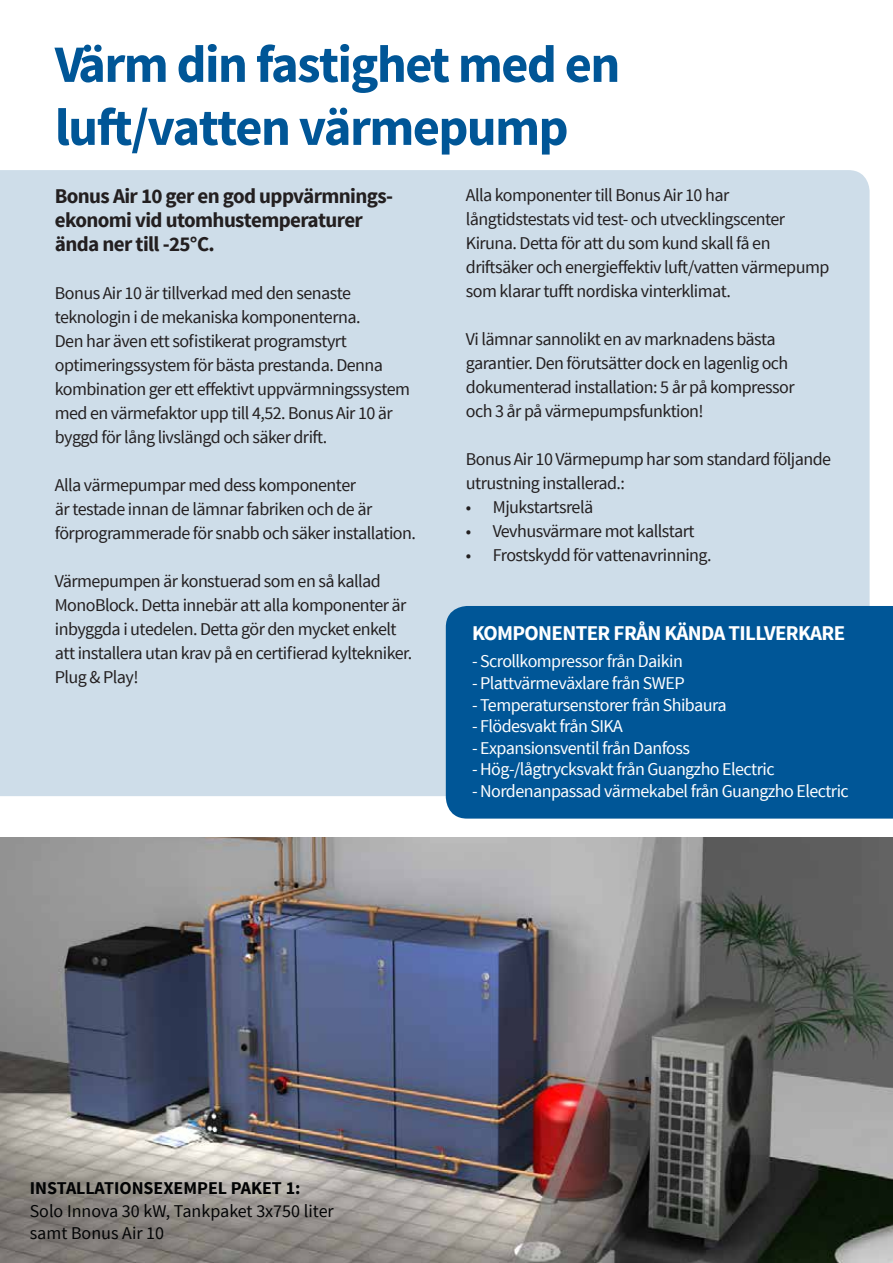
<style>
.page{position:relative;width:893px;height:1263px;background:#fff}
.page>*{position:absolute;margin:0;border:0;box-sizing:border-box;transform-origin:0 0}
.t1{font:700 52.5px/63px "Source Sans Pro";letter-spacing:-.03em;color:#005697}
.t2{font:700 21px/24px "Source Sans Pro";letter-spacing:-.03em;color:#231f20}
.t3{font:700 21px "Source Sans Pro";letter-spacing:-.03em;color:#fff}
.t4{font:18px/24px "Source Sans Pro";letter-spacing:-.03em;color:#231f20}
.t5{font:18px "Source Sans Pro";letter-spacing:-.03em;color:#fff}
.t6{font:18px/22.5px "Source Sans Pro";color:#020304}
.t7{font:700 18px "Source Sans Pro";color:#020304}
</style>
<div class="page">
<div style="left:0;top:170px;width:870px;height:626px;background:#cedde9"></div>
<img style="left:0;top:838px;width:893px;height:425px">
<div style="left:446px;top:606px;width:447px;height:213px;background:#005697"></div>
<h1 class="t1" style="left:55px;top:35px;width:567px">Värm din fastighet med en luft/vatten värmepump</h1>
<p class="t2" style="left:55px;top:185px;width:340px">Bonus Air 10 ger en god uppvärmnings&shy;ekonomi vid utomhustemperaturer ända ner till -25°C.</p>
<p class="t4" style="left:55px;top:281px;width:357px">Bonus Air 10 är tillverkad med den senaste teknologin i de mekaniska komponenterna.<br>Den har även ett sofistikerat programstyrt optimeringssystem för bästa prestanda. Denna kombination ger ett effektivt uppvärmningssystem med en värmefaktor upp till 4,52. Bonus Air 10 är byggd för lång livslängd och säker drift.</p>
<p class="t4" style="left:55px;top:473px;width:363px">Alla värmepumpar med dess komponenter<br>är testade innan de lämnar fabriken och de är förprogrammerade för snabb och säker installation.</p>
<p class="t4" style="left:55px;top:569px;width:359px">Värmepumpen är konstuerad som en så kallad MonoBlock. Detta innebär att alla komponenter är inbyggda i utedelen. Detta gör den mycket enkelt att installera utan krav på en certifierad kyltekniker.<br>Plug &amp; Play!</p>
<p class="t4" style="left:466px;top:183px;width:365px">Alla komponenter till Bonus Air 10 har långtidstestats vid test- och utvecklingscenter Kiruna. Detta för att du som kund skall få en driftsäker och energieffektiv luft/vatten värmepump som klarar tufft nordiska vinterklimat.</p>
<p class="t4" style="left:466px;top:327px;width:330px">Vi lämnar sannolikt en av marknadens bästa garantier. Den förutsätter dock en lagenlig och dokumenterad installation: 5 år på kompressor och 3 år på värmepumpsfunktion!</p>
<p class="t4" style="left:466px;top:447px;width:367px">Bonus Air 10 Värmepump har som standard följande utrustning installerad.:</p>
<p class="t4" style="left:466px;top:495px;width:129px">• Mjukstartsrelä</p>
<p class="t4" style="left:466px;top:519px;width:230px">• Vevhusvärmare mot kallstart</p>
<p class="t4" style="left:466px;top:543px;width:247px">• Frostskydd för vattenavrinning.</p>
<p class="t3" style="left:472px;top:620px;width:375px">KOMPONENTER FRÅN KÄNDA TILLVERKARE</p>
<p class="t5" style="left:472px;top:650px;width:212px">- Scrollkompressor från Daikin</p>
<p class="t5" style="left:472px;top:672px;width:214px">- Plattvärmeväxlare från SWEP</p>
<p class="t5" style="left:472px;top:693px;width:256px">- Temperatursenstorer från Shibaura</p>
<p class="t5" style="left:472px;top:715px;width:152px">- Flödesvakt från SIKA</p>
<p class="t5" style="left:472px;top:737px;width:219px">- Expansionsventil från Danfoss</p>
<p class="t5" style="left:472px;top:758px;width:304px">- Hög-/lågtrycksvakt från Guangzho Electric</p>
<p class="t5" style="left:472px;top:780px;width:378px">- Nordenanpassad värmekabel från Guangzho Electric</p>
<p class="t7" style="left:30px;top:1176px;width:272px">INSTALLATIONSEXEMPEL PAKET 1:</p>
<p class="t6" style="left:30px;top:1199px;width:306px">Solo Innova 30 kW, Tankpaket 3x750 liter samt Bonus Air 10</p>
</div>
